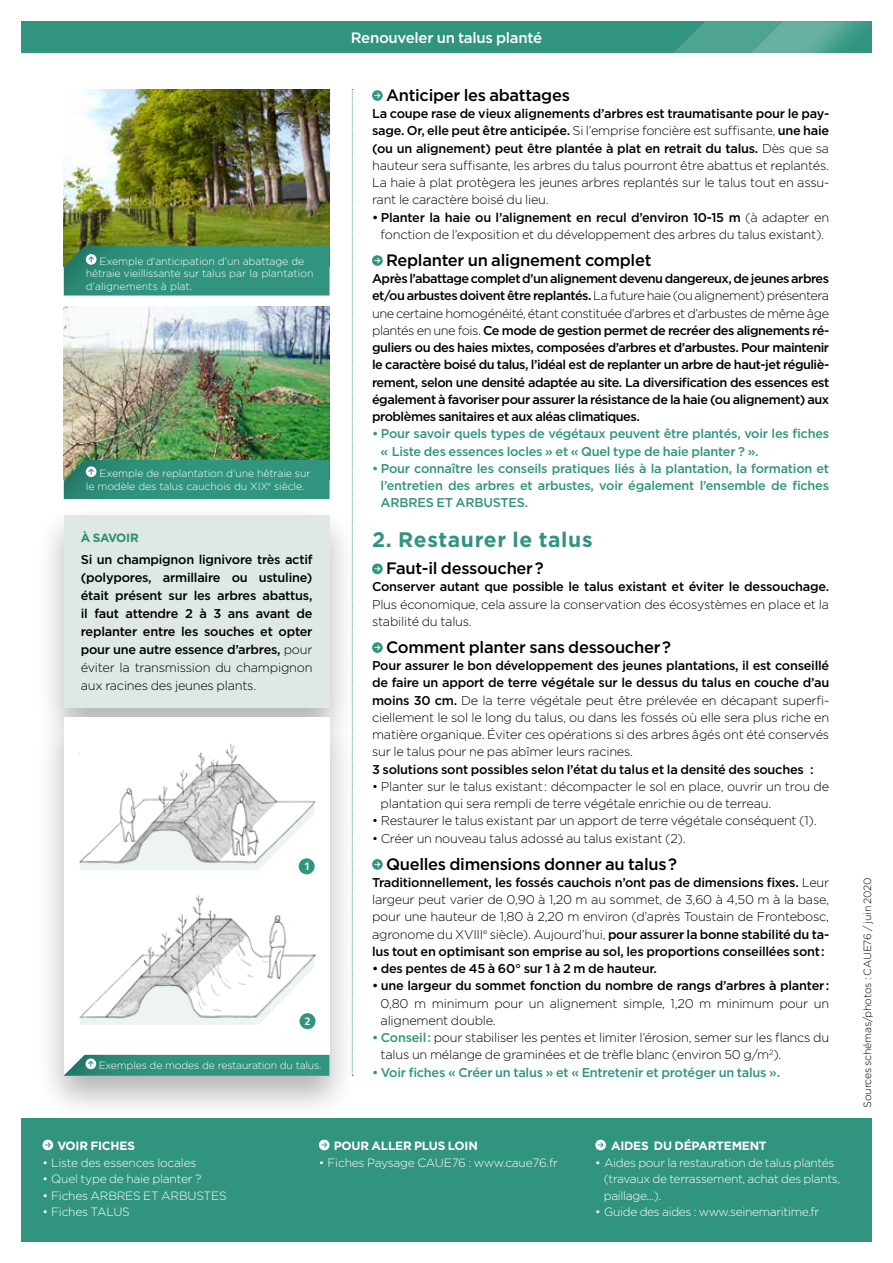
<style>
.page{position:relative;width:893px;height:1263px;background:#fff}
.page>*{position:absolute;margin:0;border:0;box-sizing:border-box;transform-origin:0 0}
.t1{font:700 21px "Gotham";letter-spacing:.03em;color:#30947e}
.t2{font:500 16.5px "Gotham";letter-spacing:-.02em;color:#000}
.t3{font:500 15px "Gotham";letter-spacing:-.02em;color:#fff}
.t4{font:500 12.75px/17.2px "Gotham";letter-spacing:-.02em;color:#000;text-align:justify}
.t5{font:300 12.75px/17.2px "Gotham";letter-spacing:-.02em;color:#000}
.t6{font:500 12.75px/17.2px "Gotham";letter-spacing:-.02em;color:#30947e}
.t7{font:300 12px/16.5px "Gotham";letter-spacing:-.03em;color:#fff}
.t8{font:700 12px "Gotham";letter-spacing:-.02em;color:#fff}
.t9{font:700 12px "Gotham";letter-spacing:-.035em;color:#30947e}
.t10{font:500 11.1px "Fira Sans";color:#fff}
.t11{font:300 10.5px/12.6px "Gotham";letter-spacing:-.01em;color:#fff}
.t12{font:300 10.5px "Gotham";letter-spacing:-.02em;color:#000}
.s1{font-weight:300}
.s2{font-weight:500}
.s3{font-weight:500;color:#30947e}
</style>
<div class="page">
<div style="left:36px;top:504px;width:322px;height:249px;background:#000;opacity:.3"></div>
<div style="left:64px;top:516px;width:266px;height:192px;background:#dee9e3"></div>
<div style="left:36px;top:706px;width:322px;height:415px;background:#000;opacity:.3"></div>
<div style="left:64px;top:718px;width:266px;height:358px;background:#fff"></div>
<div style="left:21px;top:1118px;width:851px;height:124px;background:#30947e"></div>
<svg style="left:43px;top:1140px;width:10px;height:10px"></svg>
<svg style="left:319px;top:1140px;width:11px;height:10px"></svg>
<svg style="left:595px;top:1140px;width:11px;height:10px"></svg>
<div style="left:21px;top:21px;width:851px;height:32px;background:#30947e"></div>
<svg style="left:674px;top:21px;width:192px;height:32px"></svg>
<svg style="left:352px;top:89px;width:1px;height:987px"></svg>
<svg style="left:372px;top:90px;width:11px;height:11px"></svg>
<svg style="left:372px;top:255px;width:11px;height:11px"></svg>
<svg style="left:372px;top:563px;width:11px;height:11px"></svg>
<svg style="left:372px;top:642px;width:11px;height:11px"></svg>
<svg style="left:372px;top:859px;width:11px;height:11px"></svg>
<img style="left:64px;top:89px;width:266px;height:157px">
<svg style="left:64px;top:246px;width:266px;height:49px;background:#31917a"></svg>
<img style="left:63px;top:306px;width:266px;height:173px">
<svg style="left:64px;top:460px;width:266px;height:39px;background:#32917c"></svg>
<img style="left:78px;top:744px;width:238px;height:119px">
<img style="left:79px;top:895px;width:237px;height:125px">
<div style="left:299px;top:1013px;width:16px;height:16px;background:#30947e;border-radius:50%"></div>
<div style="left:299px;top:858px;width:16px;height:16px;background:#30947e;border-radius:50%"></div>
<svg style="left:63px;top:1055px;width:267px;height:21px;background:#3b9783"></svg>
<svg style="left:80px;top:955px;width:235px;height:70px"></svg>
<svg style="left:80px;top:802px;width:235px;height:68px"></svg>
<p class="t11" style="left:86px;top:254px;width:229px;text-indent:14px">Exemple d’anticipation d’un abattage de hêtraie vieillissante sur talus par la plantation d’alignements à plat.</p>
<p class="t11" style="left:86px;top:467px;width:226px;text-indent:14px">Exemple de replantation d’une hêtraie sur le modèle des talus cauchois du XIX<sup>e</sup> siècle.</p>
<p class="t9" style="left:81px;top:530px;width:59px">À SAVOIR</p>
<p class="t4" style="left:81px;top:551px;width:233px;line-height:18px">Si un champignon lignivore très actif (polypores, armillaire ou ustuline) était présent sur les arbres abattus, il faut attendre 2 à 3 ans avant de replanter entre les souches et opter pour une autre essence d’arbres, <span class="s1">pour éviter la transmission du champignon aux racines des jeunes plants.</span></p>
<p class="t10" style="left:304px;top:857px;width:6px">1</p>
<p class="t10" style="left:305px;top:1012px;width:7px">2</p>
<p class="t11" style="left:99px;top:1059px;width:224px">Exemples de modes de restauration du talus.</p>
<p class="t3" style="left:351px;top:28px;width:193px">Renouveler un talus planté</p>
<p class="t2" style="left:386px;top:84px;width:185px">Anticiper les abattages</p>
<p class="t5" style="left:372px;top:105px;width:459px;text-align:justify"><span class="s2">La coupe rase de vieux alignements d’arbres est traumatisante pour le pay&shy;sage. Or, elle peut être anticipée.</span> Si l’emprise foncière est suffisante, <span class="s2">une haie (ou un alignement) peut être plantée à plat en retrait du talus.</span> Dès que sa hauteur sera suffisante, les arbres du talus pourront être abattus et replantés.<br>La haie à plat protègera les jeunes arbres replantés sur le talus tout en assu&shy;rant le caractère boisé du lieu.</p>
<p class="t5" style="left:372px;top:208px;width:459px;text-align:center"><span class="s2">• Planter la haie ou l’alignement en recul d’environ 10-15 m</span> (à adapter en fonction de l’exposition et du développement des arbres du talus existant).</p>
<p class="t2" style="left:386px;top:249px;width:267px">Replanter un alignement complet</p>
<p class="t4" style="left:372px;top:270px;width:459px">Après l’abattage complet d’un alignement devenu dangereux, de jeunes arbres et/ou arbustes doivent être replantés. <span class="s1">La future haie (ou alignement) présentera une certaine homogénéité, étant constituée d’arbres et d’arbustes de même âge plantés en une fois.</span> Ce mode de gestion permet de recréer des alignements ré&shy;guliers ou des haies mixtes, composées d’arbres et d’arbustes. Pour maintenir le caractère boisé du talus, l’idéal est de replanter un arbre de haut-jet réguliè&shy;rement, selon une densité adaptée au site. La diversification des essences est également à favoriser pour assurer la résistance de la haie (ou alignement) aux problèmes sanitaires et aux aléas climatiques.</p>
<p class="t6" style="left:381px;top:425px;width:450px;text-indent:-8px">• Pour savoir quels types de végétaux peuvent être plantés, voir les fiches « Liste des essences locles » et « Quel type de haie planter ? ».</p>
<p class="t6" style="left:381px;top:460px;width:450px;text-align:justify;text-indent:-9px">• Pour connaître les conseils pratiques liés à la plantation, la formation et l’entretien des arbres et arbustes, voir également l’ensemble de fiches ARBRES ET ARBUSTES.</p>
<h1 class="t1" style="left:372px;top:526px;width:222px">2. Restaurer le talus</h1>
<p class="t2" style="left:386px;top:557px;width:159px">Faut-il dessoucher ?</p>
<p class="t4" style="left:372px;top:578px;width:459px">Conserver autant que possible le talus existant et éviter le dessouchage.</p>
<p class="t5" style="left:372px;top:595px;width:459px">Plus économique, cela assure la conservation des écosystèmes en place et la stabilité du talus.</p>
<p class="t2" style="left:386px;top:636px;width:286px">Comment planter sans dessoucher ?</p>
<p class="t5" style="left:372px;top:657px;width:459px;text-align:justify"><span class="s2">Pour assurer le bon développement des jeunes plantations, il est conseillé de faire un apport de terre végétale sur le dessus du talus en couche d’au moins 30 cm.</span> De la terre végétale peut être prélevée en décapant superfi&shy;ciellement le sol le long du talus, ou dans les fossés où elle sera plus riche en matière organique. Éviter ces opérations si des arbres âgés ont été conservés sur le talus pour ne pas abîmer leurs racines.</p>
<p class="t4" style="left:372px;top:760px;width:443px">3 solutions sont possibles selon l’état du talus et la densité des souches :</p>
<p class="t5" style="left:381px;top:777px;width:450px;text-indent:-9px">• Planter sur le talus existant : décompacter le sol en place, ouvrir un trou de plantation qui sera rempli de terre végétale enrichie ou de terreau.</p>
<p class="t5" style="left:372px;top:812px;width:446px">• Restaurer le talus existant par un apport de terre végétale conséquent (1).</p>
<p class="t5" style="left:372px;top:829px;width:315px">• Créer un nouveau talus adossé au talus existant (2).</p>
<p class="t2" style="left:386px;top:853px;width:293px">Quelles dimensions donner au talus ?</p>
<p class="t4" style="left:372px;top:874px;width:459px">Traditionnellement, les fossés cauchois n’ont pas de dimensions fixes. <span class="s1">Leur largeur peut varier de 0,90 à 1,20 m au sommet, de 3,60 à 4,50 m à la base, pour une hauteur de 1,80 à 2,20 m environ (d’après Toustain de Frontebosc, agronome du XVIII</span><sup>e</sup> <span class="s1">siècle). Aujourd’hui,</span> pour assurer la bonne stabilité du ta&shy;lus tout en optimisant son emprise au sol, les proportions conseillées sont :</p>
<p class="t4" style="left:372px;top:960px;width:286px">• des pentes de 45 à 60° sur 1 à 2 m de hauteur.</p>
<p class="t4" style="left:372px;top:977px;width:459px">• une largeur du sommet fonction du nombre de rangs d’arbres à planter :</p>
<p class="t5" style="left:381px;top:994px;width:450px">0,80 m minimum pour un alignement simple, 1,20 m minimum pour un alignement double.</p>
<p class="t5" style="left:381px;top:1029px;width:450px;text-indent:-9px"><span class="s3">• Conseil :</span> pour stabiliser les pentes et limiter l’érosion, semer sur les flancs du talus un mélange de graminées et de trèfle blanc (environ 50 g/m<sup>2</sup>).</p>
<p class="t6" style="left:372px;top:1063px;width:410px">• Voir fiches « Créer un talus » et « Entretenir et protéger un talus ».</p>
<p class="t8" style="left:57px;top:1138px;width:79px">VOIR FICHES</p>
<p class="t7" style="left:43px;top:1154px;width:155px">• Liste des essences locales</p>
<p class="t7" style="left:43px;top:1170px;width:161px">• Quel type de haie planter ?</p>
<p class="t7" style="left:43px;top:1187px;width:186px">• Fiches ARBRES ET ARBUSTES</p>
<p class="t7" style="left:43px;top:1203px;width:89px">• Fiches TALUS</p>
<p class="t8" style="left:334px;top:1138px;width:146px">POUR ALLER PLUS LOIN</p>
<p class="t7" style="left:319px;top:1154px;width:241px">• Fiches Paysage CAUE76 : www.caue76.fr</p>
<p class="t8" style="left:611px;top:1138px;width:157px">AIDES DU DÉPARTEMENT</p>
<p class="t7" style="left:604px;top:1154px;width:238px;text-indent:-9px">• Aides pour la restauration de talus plantés (travaux de terrassement, achat des plants, paillage...).</p>
<p class="t7" style="left:595px;top:1203px;width:226px">• Guide des aides : www.seinemaritime.fr</p>
<p class="t12" style="left:861px;top:1108px;width:232px;rotate:-90deg">Sources schémas/photos : CAUE76 / juin 2020</p>
</div>
